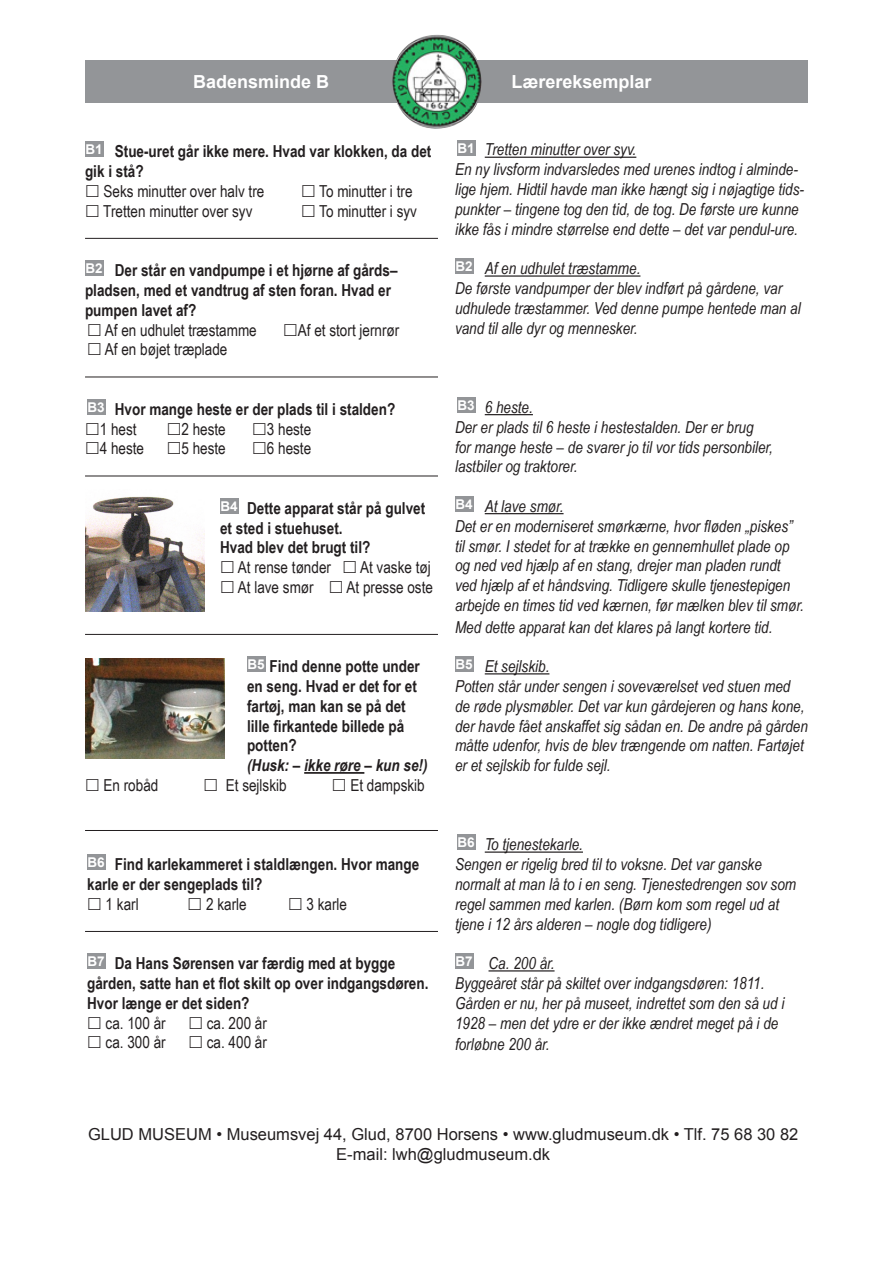
<style>
.page{position:relative;width:893px;height:1263px;background:#fff}
.page>*{position:absolute;margin:0;border:0;box-sizing:border-box;transform-origin:0 0}
.t1{font:700 18px "Arial";color:#fff}
.t2{font:italic 16.5px/19.8px "Arial Narrow";color:#231f20}
.t3{font:700 16.5px/19.8px "Arial Narrow";color:#231f20}
.t4{font:16.5px "Arial Narrow";color:#231f20}
.t5{font:16.5px "Arial";color:#231f20}
.t6{font:italic 700 16.5px "Arial Narrow";color:#231f20}
.t7{font:700 13.5px "Arial";color:#fff}
</style>
<div class="page">
<hr style="left:85px;top:238px;width:353px;height:1px;background:#231f20">
<hr style="left:85px;top:377px;width:353px;height:1px;background:#231f20">
<hr style="left:85px;top:476px;width:353px;height:1px;background:#231f20">
<hr style="left:85px;top:634px;width:353px;height:1px;background:#231f20">
<hr style="left:304px;top:772px;width:60px;height:2px;background:#231f20">
<hr style="left:85px;top:830px;width:353px;height:1px;background:#231f20">
<hr style="left:85px;top:931px;width:353px;height:1px;background:#231f20">
<div style="left:85px;top:142px;width:18px;height:15px;background:#939598"></div>
<div style="left:85px;top:260px;width:18px;height:16px;background:#939598"></div>
<div style="left:87px;top:399px;width:18px;height:16px;background:#939598"></div>
<div style="left:220px;top:498px;width:18px;height:16px;background:#939598"></div>
<div style="left:247px;top:656px;width:18px;height:16px;background:#939598"></div>
<div style="left:87px;top:854px;width:18px;height:16px;background:#939598"></div>
<div style="left:87px;top:953px;width:18px;height:16px;background:#939598"></div>
<hr style="left:485px;top:157px;width:151px;height:1px;background:#231f20">
<hr style="left:485px;top:275px;width:155px;height:2px;background:#231f20">
<hr style="left:485px;top:414px;width:48px;height:1px;background:#231f20">
<hr style="left:485px;top:513px;width:79px;height:1px;background:#231f20">
<hr style="left:485px;top:673px;width:64px;height:1px;background:#231f20">
<hr style="left:485px;top:851px;width:98px;height:2px;background:#231f20">
<hr style="left:488px;top:970px;width:67px;height:1px;background:#231f20">
<div style="left:457px;top:140px;width:18px;height:15px;background:#939598"></div>
<div style="left:455px;top:259px;width:18px;height:15px;background:#939598"></div>
<div style="left:457px;top:397px;width:18px;height:16px;background:#939598"></div>
<div style="left:455px;top:496px;width:18px;height:16px;background:#939598"></div>
<div style="left:455px;top:656px;width:18px;height:16px;background:#939598"></div>
<div style="left:457px;top:835px;width:18px;height:15px;background:#939598"></div>
<div style="left:455px;top:953px;width:18px;height:16px;background:#939598"></div>
<div style="left:85px;top:60px;width:723px;height:42px;background:#939598"></div>
<img style="left:392px;top:35px;width:90px;height:94px">
<img style="left:85px;top:496px;width:119px;height:115px">
<img style="left:85px;top:658px;width:139px;height:100px">
<p class="t1" style="left:193px;top:70px;width:138px">Badensminde B</p>
<p class="t1" style="left:511px;top:70px;width:142px">Lærereksemplar</p>
<p class="t7" style="left:85px;top:141px;width:19px">B1</p>
<p class="t3" style="left:85px;top:141px;width:348px;text-indent:30px">Stue-uret går ikke mere. Hvad var klokken, da det gik i stå?</p>
<p class="t4" style="left:104px;top:179px;width:162px">Seks minutter over halv tre</p>
<p class="t4" style="left:319px;top:179px;width:95px">To minutter i tre</p>
<p class="t4" style="left:103px;top:199px;width:151px">Tretten minutter over syv</p>
<p class="t4" style="left:319px;top:199px;width:99px">To minutter i syv</p>
<p class="t7" style="left:85px;top:259px;width:19px">B2</p>
<p class="t3" style="left:85px;top:260px;width:314px;text-indent:30px">Der står en vandpumpe i et hjørne af gårds– pladsen, med et vandtrug af sten foran. Hvad er pumpen lavet af?</p>
<p class="t4" style="left:105px;top:318px;width:153px">Af en udhulet træstamme</p>
<p class="t4" style="left:298px;top:318px;width:103px">Af et stort jernrør</p>
<p class="t4" style="left:105px;top:337px;width:124px">Af en bøjet træplade</p>
<p class="t7" style="left:88px;top:398px;width:19px">B3</p>
<p class="t3" style="left:115px;top:398px;width:282px">Hvor mange heste er der plads til i stalden?</p>
<p class="t4" style="left:100px;top:417px;width:38px">1 hest</p>
<p class="t4" style="left:181px;top:417px;width:46px">2 heste</p>
<p class="t4" style="left:267px;top:417px;width:46px">3 heste</p>
<p class="t4" style="left:100px;top:436px;width:46px">4 heste</p>
<p class="t4" style="left:181px;top:436px;width:46px">5 heste</p>
<p class="t4" style="left:267px;top:436px;width:46px">6 heste</p>
<p class="t7" style="left:220px;top:497px;width:19px">B4</p>
<p class="t3" style="left:220px;top:497px;width:207px;text-indent:27px">Dette apparat står på gulvet et sted i stuehuset.</p>
<p class="t3" style="left:220px;top:537px;width:152px">Hvad blev det brugt til?</p>
<p class="t4" style="left:238px;top:555px;width:95px">At rense tønder</p>
<p class="t4" style="left:360px;top:555px;width:72px">At vaske tøj</p>
<p class="t4" style="left:238px;top:575px;width:77px">At lave smør</p>
<p class="t4" style="left:346px;top:575px;width:88px">At presse oste</p>
<p class="t7" style="left:247px;top:655px;width:19px">B5</p>
<p class="t3" style="left:247px;top:656px;width:174px;text-indent:22px">Find denne potte under en seng. Hvad er det for et fartøj, man kan se på det lille firkantede billede på potten?</p>
<p class="t6" style="left:247px;top:753px;width:182px">(Husk: – ikke røre – kun se!)</p>
<p class="t4" style="left:104px;top:773px;width:56px">En robåd</p>
<p class="t4" style="left:226px;top:773px;width:62px">Et sejlskib</p>
<p class="t4" style="left:350px;top:773px;width:76px">Et dampskib</p>
<p class="t7" style="left:88px;top:853px;width:19px">B6</p>
<p class="t3" style="left:87px;top:854px;width:334px;text-indent:28px">Find karlekammeret i staldlængen. Hvor mange karle er der sengeplads til?</p>
<p class="t4" style="left:106px;top:892px;width:35px">1 karl</p>
<p class="t4" style="left:206px;top:892px;width:42px">2 karle</p>
<p class="t4" style="left:307px;top:892px;width:42px">3 karle</p>
<p class="t7" style="left:88px;top:952px;width:19px">B7</p>
<p class="t3" style="left:87px;top:953px;width:343px;text-indent:28px">Da Hans Sørensen var færdig med at bygge gården, satte han et flot skilt op over indgangsdøren.<br>Hvor længe er det siden?</p>
<p class="t4" style="left:106px;top:1011px;width:62px">ca. 100 år</p>
<p class="t4" style="left:207px;top:1011px;width:62px">ca. 200 år</p>
<p class="t4" style="left:106px;top:1030px;width:62px">ca. 300 år</p>
<p class="t4" style="left:207px;top:1030px;width:62px">ca. 400 år</p>
<p class="t7" style="left:457px;top:139px;width:19px">B1</p>
<p class="t2" style="left:485px;top:139px;width:153px">Tretten minutter over syv.</p>
<p class="t2" style="left:455px;top:159px;width:350px">En ny livsform indvarsledes med urenes indtog i alminde&shy;lige hjem. Hidtil havde man ikke hængt sig i nøjagtige tids&shy;punkter – tingene tog den tid, de tog. De første ure kunne ikke fås i mindre størrelse end dette – det var pendul-ure.</p>
<p class="t7" style="left:455px;top:258px;width:19px">B2</p>
<p class="t2" style="left:485px;top:258px;width:157px">Af en udhulet træstamme.</p>
<p class="t2" style="left:455px;top:278px;width:347px">De første vandpumper der blev indført på gårdene, var udhulede træstammer. Ved denne pumpe hentede man al vand til alle dyr og mennesker.</p>
<p class="t7" style="left:457px;top:396px;width:19px">B3</p>
<p class="t2" style="left:485px;top:397px;width:50px">6 heste.</p>
<p class="t2" style="left:455px;top:417px;width:320px">Der er plads til 6 heste i hestestalden. Der er brug for mange heste – de svarer jo til vor tids personbiler, lastbiler og traktorer.</p>
<p class="t7" style="left:455px;top:495px;width:19px">B4</p>
<p class="t2" style="left:485px;top:496px;width:80px">At lave smør.</p>
<p class="t2" style="left:455px;top:516px;width:350px">Det er en moderniseret smørkærne, hvor fløden „piskes” til smør. I stedet for at trække en gennemhullet plade op og ned ved hjælp af en stang, drejer man pladen rundt ved hjælp af et håndsving. Tidligere skulle tjenestepigen arbejde en times tid ved kærnen, før mælken blev til smør.</p>
<p class="t2" style="left:455px;top:616px;width:319px">Med dette apparat kan det klares på langt kortere tid.</p>
<p class="t7" style="left:455px;top:655px;width:19px">B5</p>
<p class="t2" style="left:485px;top:656px;width:66px">Et sejlskib.</p>
<p class="t2" style="left:455px;top:676px;width:354px">Potten står under sengen i soveværelset ved stuen med de røde plysmøbler. Det var kun gårdejeren og hans kone, der havde fået anskaffet sig sådan en. De andre på gården måtte udenfor, hvis de blev trængende om natten. Fartøjet er et sejlskib for fulde sejl.</p>
<p class="t7" style="left:457px;top:834px;width:19px">B6</p>
<p class="t2" style="left:485px;top:834px;width:100px">To tjenestekarle.</p>
<p class="t2" style="left:455px;top:854px;width:343px">Sengen er rigelig bred til to voksne. Det var ganske normalt at man lå to i en seng. Tjenestedrengen sov som regel sammen med karlen. (Børn kom som regel ud at tjene i 12 års alderen – nogle dog tidligere)</p>
<p class="t7" style="left:455px;top:952px;width:19px">B7</p>
<p class="t2" style="left:488px;top:953px;width:68px">Ca. 200 år.</p>
<p class="t2" style="left:455px;top:973px;width:331px">Byggeåret står på skiltet over indgangsdøren: 1811.<br>Gården er nu, her på museet, indrettet som den så ud i<br>1928 – men det ydre er der ikke ændret meget på i de</p>
<p class="t2" style="left:455px;top:1034px;width:96px">forløbne 200 år.</p>
<p class="t5" style="left:88px;top:1123px;width:712px">GLUD MUSEUM • Museumsvej 44, Glud, 8700 Horsens • www.gludmuseum.dk • Tlf. 75 68 30 82</p>
<p class="t5" style="left:336px;top:1143px;width:215px">E-mail: lwh@gludmuseum.dk</p>
</div>
